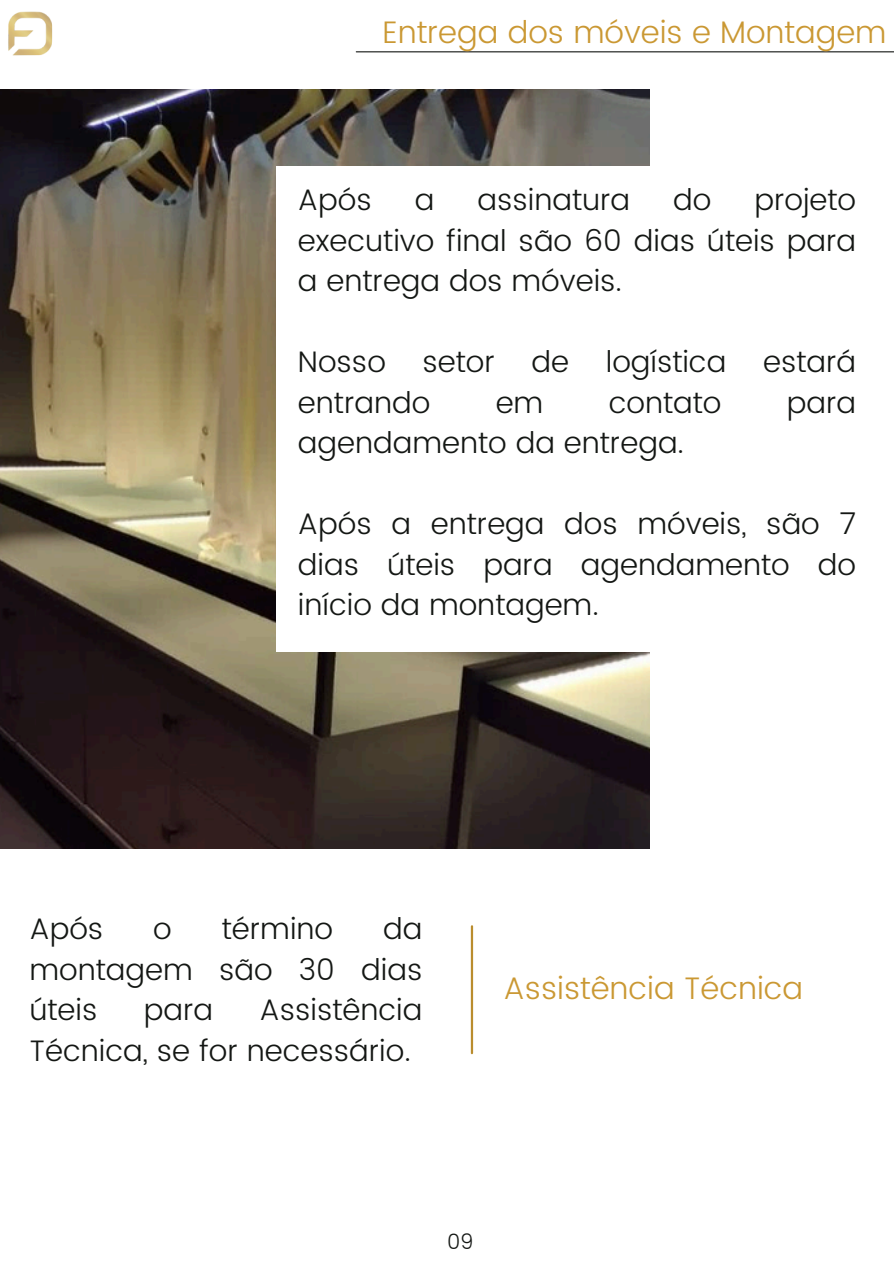
<style>
.page{position:relative;width:894px;height:1264px;background:#fff}
.page>*{position:absolute;margin:0;border:0;box-sizing:border-box;transform-origin:0 0}
.t1{font:300 31.2px "Poppins";color:#ca9833}
.t2{font:300 29.7px/40.5px "Poppins";color:#141714;text-align:justify}
.t3{font:300 21px "Poppins";color:#141714}
</style>
<div class="page">
<img style="left:0;top:89px;width:649px;height:759px">
<div style="left:276px;top:166px;width:579px;height:485px;background:#fff"></div>
<hr style="left:356px;top:51px;width:537px;height:1px;background:#141714">
<img style="left:8px;top:11px;width:45px;height:45px">
<hr style="left:470px;top:926px;width:3px;height:127px;background:#ba8d2e">
<h1 class="t1" style="left:382px;top:14px;width:505px">Entrega dos móveis e Montagem</h1>
<p class="t2" style="left:298px;top:180px;width:75px">Após</p>
<p class="t2" style="left:414px;top:180px;width:21px">a</p>
<p class="t2" style="left:477px;top:180px;width:154px">assinatura</p>
<p class="t2" style="left:673px;top:180px;width:40px">do</p>
<p class="t2" style="left:298px;top:180px;width:559px;text-indent:456px">projeto executivo final são 60 dias úteis para a entrega dos móveis.</p>
<h1 class="t2" style="left:298px;top:342px;width:559px">Nosso setor de logística estará entrando</h1>
<h1 class="t2" style="left:495px;top:382px;width:49px">em</h1>
<h1 class="t2" style="left:608px;top:382px;width:114px">contato</h1>
<h1 class="t2" style="left:786px;top:382px;width:71px">para</h1>
<h1 class="t2" style="left:298px;top:423px;width:387px">agendamento da entrega.</h1>
<p class="t2" style="left:298px;top:504px;width:559px">Após a entrega dos móveis, são 7 dias úteis para agendamento do início da montagem.</p>
<h1 class="t2" style="left:29px;top:908px;width:75px">Após</h1>
<h1 class="t2" style="left:153px;top:908px;width:20px">o</h1>
<h1 class="t2" style="left:222px;top:908px;width:113px">término</h1>
<h1 class="t2" style="left:29px;top:908px;width:394px;text-indent:353px">da montagem são 30 dias úteis</h1>
<h1 class="t2" style="left:29px;top:989px;width:394px;text-indent:230px">Assistência<br>Técnica, se for necessário.</h1>
<h1 class="t2" style="left:144px;top:989px;width:71px">para</h1>
<p class="t1" style="left:503px;top:969px;width:301px">Assistência Técnica</p>
<h1 class="t3" style="left:447px;top:1229px;width:28px">09</h1>
</div>
